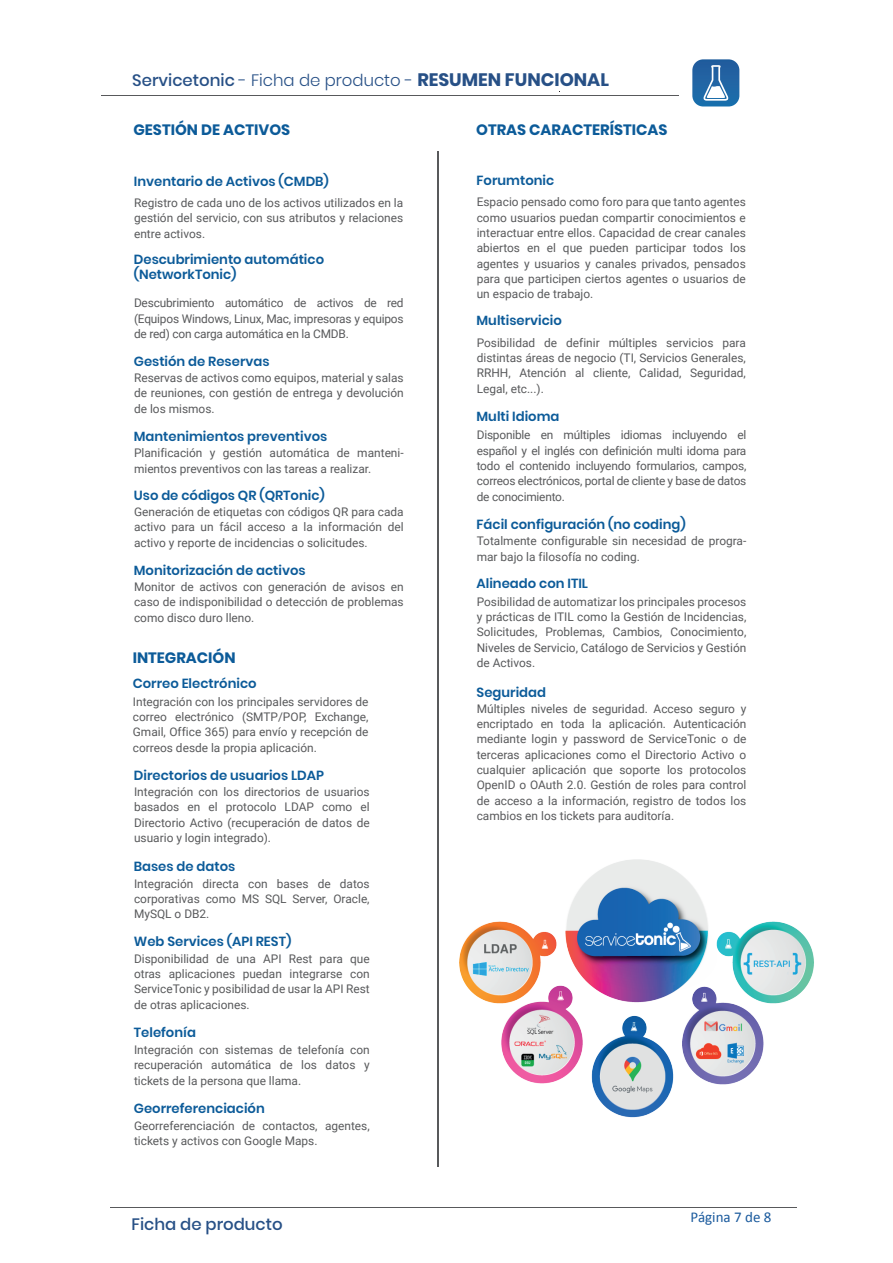
<style>
.page{position:relative;width:893px;height:1263px;background:#fff}
.page>*{position:absolute;margin:0;border:0;box-sizing:border-box;transform-origin:0 0}
.t1{font:300 16.5px "Poppins";color:#275086}
.t2{font:500 16.5px "Poppins";color:#275086}
.t3{font:700 15px "Poppins";color:#0c5b99}
.t4{font:15px "Calibri";color:#1a5a9d}
.t5{font:600 13.2px/15.9px "Poppins";color:#0c5b99}
.t6{font:11.85px/15.3px "Roboto";color:#58595b;text-align:justify}
.s1{font-weight:500}
.s2{font-weight:700;font-size:18px}
</style>
<div class="page">
<hr style="left:102px;top:95px;width:577px;height:1px;background:#58595b">
<hr style="left:438px;top:151px;width:1px;height:1015px;background:#58595b">
<hr style="left:110px;top:1207px;width:686px;height:1px;background:#58595b">
<svg style="left:692px;top:59px;width:47px;height:47px;background:#4c83b6"></svg>
<img style="left:459px;top:859px;width:355px;height:259px">
<h1 class="t1" style="left:132px;top:71px;width:478px"><span class="s1">Servicetonic</span> - Ficha de producto - <span class="s2">RESUMEN FUNCIONAL</span></h1>
<p class="t3" style="left:133px;top:121px;width:158px">GESTIÓN DE ACTIVOS</p>
<p class="t5" style="left:134px;top:173px;width:197px">Inventario de Activos (CMDB)</p>
<p class="t6" style="left:134px;top:195px;width:271px">Registro de cada uno de los activos utilizados en la gestión del servicio, con sus atributos y relaciones entre activos.</p>
<p class="t5" style="left:134px;top:251px;width:192px">Descubrimiento automático (NetworkTonic)</p>
<p class="t6" style="left:134px;top:295px;width:271px">Descubrimiento automático de activos de red (Equipos Windows, Linux, Mac, impresoras y equipos de red) con carga automática en la CMDB.</p>
<p class="t5" style="left:134px;top:353px;width:137px">Gestión de Reservas</p>
<p class="t6" style="left:134px;top:370px;width:271px">Reservas de activos como equipos, material y salas de reuniones, con gestión de entrega y devolución de los mismos.</p>
<p class="t5" style="left:134px;top:429px;width:195px">Mantenimientos preventivos</p>
<p class="t6" style="left:134px;top:445px;width:271px">Planificación y gestión automática de manteni&shy;mientos preventivos con las tareas a realizar.</p>
<p class="t5" style="left:134px;top:487px;width:193px">Uso de códigos QR (QRTonic)</p>
<p class="t6" style="left:134px;top:504px;width:271px">Generación de etiquetas con códigos QR para cada activo para un fácil acceso a la información del activo y reporte de incidencias o solicitudes.</p>
<p class="t5" style="left:134px;top:563px;width:173px">Monitorización de activos</p>
<p class="t6" style="left:134px;top:579px;width:271px">Monitor de activos con generación de avisos en caso de indisponibilidad o detección de problemas como disco duro lleno.</p>
<p class="t3" style="left:133px;top:649px;width:104px">INTEGRACIÓN</p>
<p class="t6" style="left:133px;top:693px;width:237px">Integración con los principales servidores de correo electrónico (SMTP/POP, Exchange, Gmail, Office 365) para envío y recepción de correos desde la propia aplicación.</p>
<p class="t5" style="left:133px;top:676px;width:125px">Correo Electrónico</p>
<p class="t5" style="left:134px;top:768px;width:192px">Directorios de usuarios LDAP</p>
<p class="t6" style="left:134px;top:784px;width:237px">Integración con los directorios de usuarios basados en el protocolo LDAP como el Directorio Activo (recuperación de datos de usuario y login integrado).</p>
<p class="t6" style="left:134px;top:875px;width:237px">Integración directa con bases de datos corporativas como MS SQL Server, Oracle, MySQL o DB2.</p>
<p class="t5" style="left:134px;top:859px;width:103px">Bases de datos</p>
<p class="t5" style="left:134px;top:933px;width:159px">Web Services (API REST)</p>
<p class="t6" style="left:134px;top:950px;width:237px">Disponibilidad de una API Rest para que otras aplicaciones puedan integrarse con ServiceTonic y posibilidad de usar la API Rest de otras aplicaciones.</p>
<p class="t5" style="left:134px;top:1025px;width:64px">Telefonía</p>
<p class="t6" style="left:134px;top:1041px;width:237px">Integración con sistemas de telefonía con recuperación automática de los datos y tickets de la persona que llama.</p>
<p class="t5" style="left:134px;top:1100px;width:132px">Georreferenciación</p>
<p class="t6" style="left:134px;top:1117px;width:237px">Georreferenciación de contactos, agentes, tickets y activos con Google Maps.</p>
<p class="t3" style="left:476px;top:121px;width:193px">OTRAS CARACTERÍSTICAS</p>
<p class="t5" style="left:477px;top:173px;width:79px">Forumtonic</p>
<p class="t6" style="left:477px;top:194px;width:271px">Espacio pensado como foro para que tanto agentes como usuarios puedan compartir conocimientos e interactuar entre ellos. Capacidad de crear canales abiertos en el que pueden participar todos los agentes y usuarios y canales privados, pensados para que participen ciertos agentes o usuarios de un espacio de trabajo.</p>
<p class="t5" style="left:477px;top:313px;width:87px">Multiservicio</p>
<p class="t6" style="left:477px;top:334px;width:271px">Posibilidad de definir múltiples servicios para distintas áreas de negocio (TI, Servicios Generales, RRHH, Atención al cliente, Calidad, Seguridad, Legal, etc...).</p>
<p class="t5" style="left:477px;top:408px;width:84px">Multi Idioma</p>
<p class="t6" style="left:477px;top:427px;width:271px">Disponible en múltiples idiomas incluyendo el español y el inglés con definición multi idoma para todo el contenido incluyendo formularios, campos, correos electrónicos, portal de cliente y base de datos de conocimiento.</p>
<p class="t5" style="left:477px;top:517px;width:211px">Fácil configuración (no coding)</p>
<p class="t6" style="left:477px;top:533px;width:271px">Totalmente configurable sin necesidad de progra&shy;mar bajo la filosofía no coding.</p>
<p class="t5" style="left:477px;top:576px;width:113px">Alineado con ITIL</p>
<p class="t6" style="left:477px;top:593px;width:271px">Posibilidad de automatizar los principales procesos y prácticas de ITIL como la Gestión de Incidencias, Solicitudes, Problemas, Cambios, Conocimiento, Niveles de Servicio, Catálogo de Servicios y Gestión de Activos.</p>
<p class="t5" style="left:477px;top:684px;width:71px">Seguridad</p>
<p class="t6" style="left:477px;top:700px;width:271px">Múltiples niveles de seguridad. Acceso seguro y encriptado en toda la aplicación. Autenticación mediante login y password de ServiceTonic o de terceras aplicaciones como el Directorio Activo o cualquier aplicación que soporte los protocolos OpenID o OAuth 2.0. Gestión de roles para control de acceso a la información, registro de todos los cambios en los tickets para auditoría.</p>
<h1 class="t2" style="left:132px;top:1215px;width:153px">Ficha de producto</h1>
<p class="t4" style="left:691px;top:1208px;width:82px">Página 7 de 8</p>
</div>
